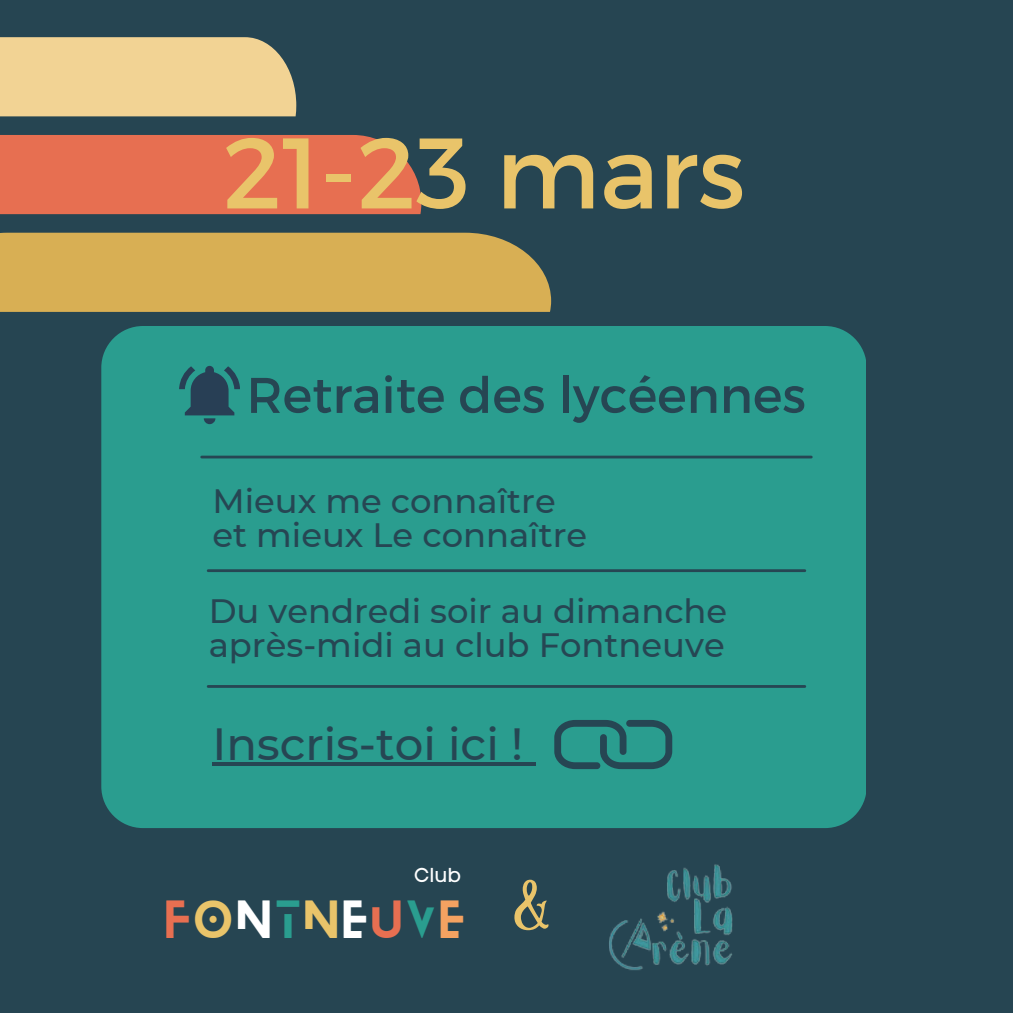
<style>
.page{position:relative;width:1013px;height:1013px;background:#fff}
.page>*{position:absolute;margin:0;border:0;box-sizing:border-box;transform-origin:0 0}
.t1{font:100px "Montserrat";color:#e9c46a}
.t2{font:50px "Montserrat";color:#264653}
.t3{font:46.88px "Blanka";letter-spacing:.11em;color:#e76f51}
.t4{font:500 45px "Montserrat";color:#264653}
.t5{font:500 33.75px/33.8px "Montserrat";color:#264653}
.t6{font:20.12px "Code Pro Normal LC";color:#fff}
.s1{color:#e9c46a}
.s2{color:#fff}
.s3{color:#2a9d8f}
.s4{color:#f4a261}
</style>
<div class="page">
<div style="left:0;top:0;width:1012px;height:1012px;background:#264552"></div>
<div style="left:101px;top:326px;width:765px;height:502px;background:#2a9d8f;border-radius:42px"></div>
<hr style="left:208px;top:569px;width:596px;height:3px;background:#264653">
<hr style="left:208px;top:685px;width:596px;height:3px;background:#264653">
<svg style="left:179px;top:366px;width:61px;height:58px"></svg>
<hr style="left:202px;top:455px;width:609px;height:3px;background:#264653">
<svg style="left:538px;top:687px;width:150px;height:83px"></svg>
<hr style="left:212px;top:762px;width:311px;height:4px;background:#264653">
<hr style="left:523px;top:762px;width:12px;height:4px;background:#264653">
<div style="left:0;top:135px;width:421px;height:79px;background:#e76f51"></div>
<div style="left:0;top:233px;width:551px;height:79px;background:#d8af54"></div>
<div style="left:0;top:37px;width:296px;height:79px;background:#f2d394"></div>
<img style="left:609px;top:864px;width:124px;height:107px">
<svg style="left:514px;top:879px;width:34px;height:51px"></svg>
<h4 class="t1" style="left:223px;top:108px;width:524px">21-23 mars</h4>
<h3 class="t2" style="left:246px;top:362px;width:561px">Retraite des lycéennes</h3>
<h1 class="t5" style="left:212px;top:484px;width:376px">Mieux me connaître et mieux Le connaître</h1>
<p class="t5" style="left:209px;top:594px;width:520px">Du vendredi soir au dimanche après-midi au club Fontneuve</p>
<p class="t4" style="left:212px;top:716px;width:312px">Inscris-toi ici !</p>
<h2 class="t6" style="left:414px;top:863px;width:48px">Club</h2>
<p class="t3" style="left:166px;top:886px;width:299px">F<span class="s1">O</span><span class="s2">N</span><span class="s3">T</span><span class="s1">N</span><span class="s2">E</span>U<span class="s3">V</span><span class="s4">E</span></p>
</div>
